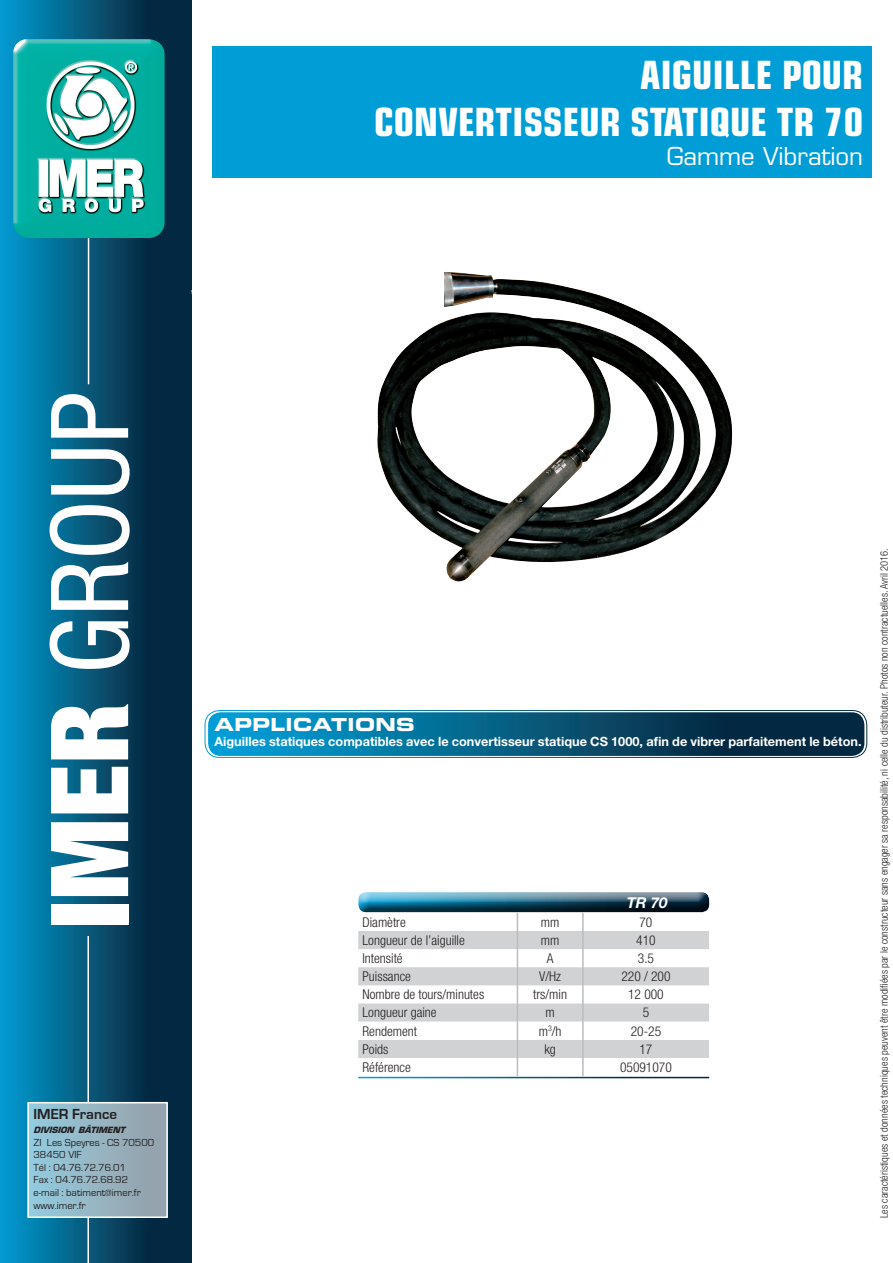
<style>
.page{position:relative;width:893px;height:1263px;background:#fff}
.page>*{position:absolute;margin:0;border:0;box-sizing:border-box;transform-origin:0 0}
.t1{font:condensed 108px "Helvetica Neue LT Std";color:#fff}
.t2{font:700 condensed 39px "Eurostile LT Std";color:#fff}
.t3{font:24px "Eurostile LT Std";color:#fff}
.t4{font:18px "Eurostile LT Std Bold Ex 2";letter-spacing:.02em;color:#fff}
.t5{font:700 15px "Eurostile";color:#231f20}
.t6{font:italic 700 15px "Helvetica Neue LT Std";color:#fff}
.t7{font:300 condensed 13.5px "Helvetica Neue LT Std";color:#231f20}
.Entête_gris{font:700 12.75px "Helvetica Neue LT Std";color:#fff}
.t8{font:300 condensed 10.5px "Helvetica Neue LT Std";color:#231f20}
.t9{font:10.5px "Eurostile";color:#231f20}
.t10{font:italic 700 8.4px "Eurostile LT Std";color:#231f20}
.s1{font-weight:900}
</style>
<div class="page">
<svg style="left:0;top:0;width:191px;height:1263px;background:#045679"></svg>
<hr style="left:87px;top:936px;width:2px;height:167px;background:#fff">
<hr style="left:87px;top:1218px;width:2px;height:45px;background:#fff">
<hr style="left:88px;top:125px;width:1px;height:259px;background:#fff">
<img style="left:13px;top:39px;width:152px;height:199px">
<div style="left:213px;top:47px;width:659px;height:131px;background:#009dd7"></div>
<div style="left:28px;top:1102px;width:140px;height:116px;background:linear-gradient(to right,#94ccdf,#959fa8);border:2px solid #fff"></div>
<img style="left:377px;top:272px;width:355px;height:310px">
<div style="left:205px;top:710px;width:662px;height:48px;border:1px solid #fff;border-radius:14px"></div>
<svg style="left:208px;top:712px;width:656px;height:44px;background:#075c80"></svg>
<svg style="left:358px;top:913px;width:351px;height:163px"></svg>
<div style="left:357px;top:889px;width:354px;height:18px;background:#fff;opacity:.75"></div>
<div style="left:357px;top:893px;width:354px;height:20px;background:#231f20;opacity:.75"></div>
<svg style="left:191px;top:256px;width:253px;height:100px"></svg>
<p class="t2" style="left:640px;top:52px;width:225px">AIGUILLE POUR</p>
<p class="t2" style="left:374px;top:98px;width:491px">CONVERTISSEUR STATIQUE TR 70</p>
<p class="t3" style="left:667px;top:142px;width:198px">Gamme Vibration</p>
<p class="t1" style="left:27px;top:928px;width:538px;rotate:-90deg"><span class="s1">IMER</span> GROUP</p>
<p class="t5" style="left:34px;top:1105px;width:85px">IMER France</p>
<p class="t10" style="left:34px;top:1125px;width:93px">DIVISION BÂTIMENT</p>
<p class="t9" style="left:34px;top:1136px;width:122px">ZI Les Speyres - CS 70500</p>
<p class="t9" style="left:34px;top:1149px;width:50px">38450 VIF</p>
<p class="t9" style="left:34px;top:1162px;width:94px">Tél : 04.76.72.76.01</p>
<p class="t9" style="left:34px;top:1174px;width:96px">Fax : 04.76.72.68.92</p>
<p class="t9" style="left:34px;top:1187px;width:109px">e-mail : batiment@imer.fr</p>
<p class="t9" style="left:34px;top:1199px;width:54px">www.imer.fr</p>
<p class="t4" style="left:214px;top:712px;width:202px">APPLICATIONS</p>
<p class="Entête_gris" style="left:214px;top:733px;width:649px">Aiguilles statiques compatibles avec le convertisseur statique CS 1000, afin de vibrer parfaitement le béton.</p>
<p class="t6" style="left:627px;top:893px;width:42px">TR 70</p>
<p class="t7" style="left:362px;top:914px;width:45px">Diamètre</p>
<p class="t7" style="left:541px;top:914px;width:20px">mm</p>
<p class="t7" style="left:639px;top:914px;width:14px">70</p>
<p class="t7" style="left:362px;top:932px;width:104px">Longueur de l’aiguille</p>
<p class="t7" style="left:541px;top:932px;width:20px">mm</p>
<p class="t7" style="left:636px;top:932px;width:21px">410</p>
<p class="t7" style="left:362px;top:950px;width:42px">Intensité</p>
<p class="t7" style="left:547px;top:950px;width:8px">A</p>
<p class="t7" style="left:638px;top:950px;width:18px">3.5</p>
<p class="t7" style="left:362px;top:969px;width:50px">Puissance</p>
<p class="t7" style="left:539px;top:969px;width:23px">V/Hz</p>
<p class="t7" style="left:621px;top:969px;width:51px">220 / 200</p>
<p class="t7" style="left:362px;top:987px;width:123px">Nombre de tours/minutes</p>
<p class="t7" style="left:533px;top:987px;width:35px">trs/min</p>
<p class="t7" style="left:628px;top:987px;width:37px">12 000</p>
<p class="t7" style="left:362px;top:1005px;width:76px">Longueur gaine</p>
<p class="t7" style="left:546px;top:1005px;width:11px">m</p>
<p class="t7" style="left:643px;top:1005px;width:8px">5</p>
<p class="t7" style="left:362px;top:1023px;width:56px">Rendement</p>
<p class="t7" style="left:539px;top:1023px;width:24px">m<sup>3</sup>/h</p>
<p class="t7" style="left:631px;top:1023px;width:32px">20-25</p>
<p class="t7" style="left:362px;top:1041px;width:27px">Poids</p>
<p class="t7" style="left:544px;top:1041px;width:13px">kg</p>
<p class="t7" style="left:639px;top:1041px;width:14px">17</p>
<p class="t7" style="left:362px;top:1059px;width:50px">Référence</p>
<p class="t7" style="left:620px;top:1059px;width:53px">05091070</p>
<p class="t8" style="left:878px;top:1218px;width:671px;rotate:-90deg">Les caractéristiques et données techniques peuvent être modifiées par le constructeur sans engager sa responsabilité, ni celle du distributeur. Photos non contractuelles. Avril 2016.</p>
</div>
